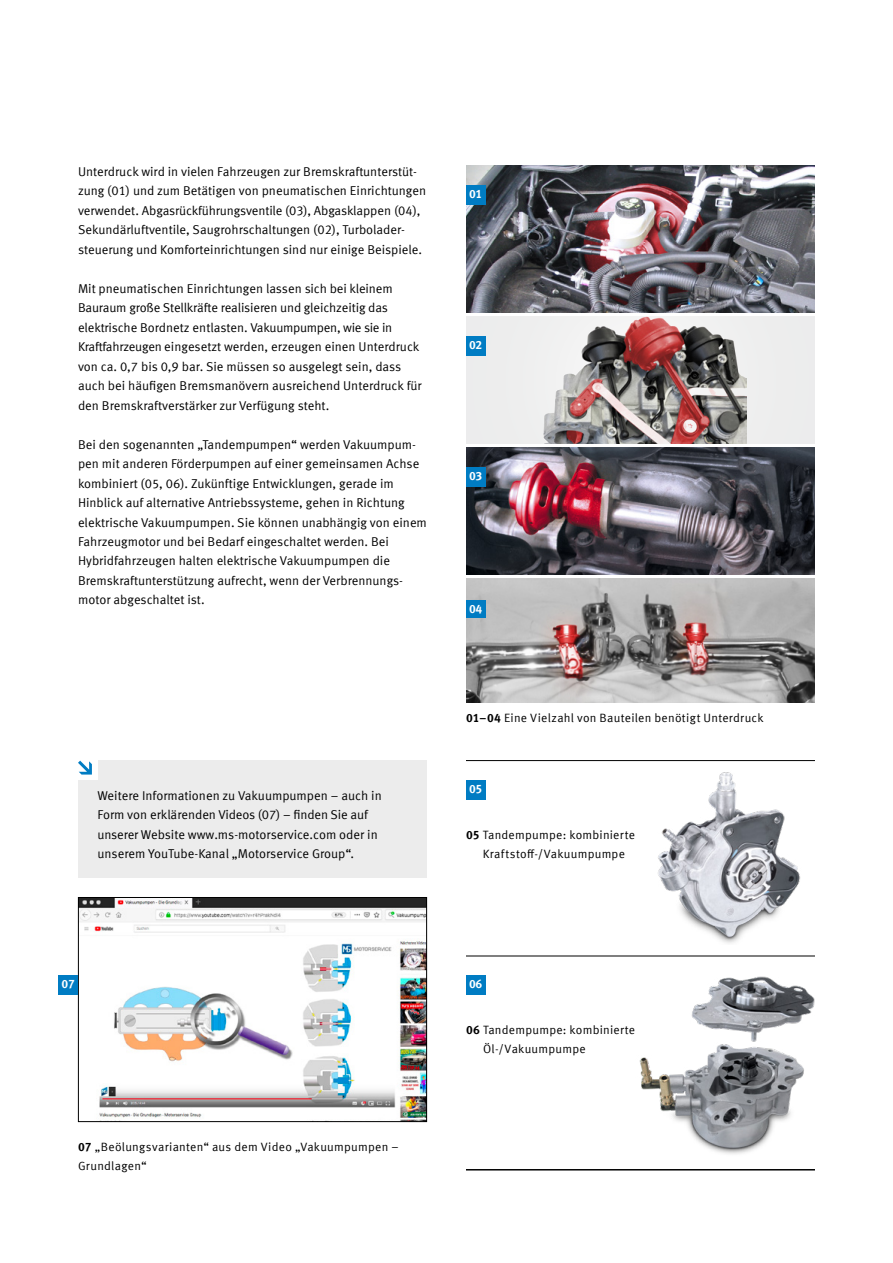
<style>
.page{position:relative;width:893px;height:1263px;background:#fff}
.page>*{position:absolute;margin:0;border:0;box-sizing:border-box;transform-origin:0 0}
.t1{font:12.75px/19.5px "Meta Offc Pro Norm";color:#000}
.t2{font:12px/19.5px "Meta Offc Pro Norm";letter-spacing:.02em;color:#000}
.t3{font:700 12px "Meta Offc Pro";letter-spacing:-.025em;color:#fff}
.s1{font-family:"Meta Offc Pro";font-weight:700}
</style>
<div class="page">
<hr style="left:466px;top:1169px;width:349px;height:1px;background:#000">
<img style="left:80px;top:899px;width:345px;height:221px">
<div style="left:78px;top:897px;width:349px;height:225px;border:1px solid #000"></div>
<img style="left:466px;top:166px;width:349px;height:146px">
<div style="left:466px;top:185px;width:19px;height:20px;background:#007cc3"></div>
<div style="left:466px;top:316px;width:349px;height:127px;background:#ededed"></div>
<img style="left:543px;top:317px;width:204px;height:126px">
<div style="left:466px;top:336px;width:19px;height:19px;background:#007cc3"></div>
<img style="left:466px;top:447px;width:349px;height:127px">
<div style="left:466px;top:467px;width:19px;height:19px;background:#007cc3"></div>
<img style="left:466px;top:578px;width:349px;height:124px">
<div style="left:466px;top:600px;width:19px;height:17px;background:#007cc3"></div>
<div style="left:466px;top:780px;width:19px;height:20px;background:#007cc3"></div>
<div style="left:58px;top:975px;width:20px;height:20px;background:#007cc3"></div>
<div style="left:466px;top:975px;width:19px;height:20px;background:#007cc3"></div>
<img style="left:658px;top:772px;width:143px;height:171px">
<img style="left:639px;top:976px;width:176px;height:178px">
<hr style="left:466px;top:760px;width:349px;height:1px;background:#000">
<hr style="left:466px;top:956px;width:349px;height:1px;background:#000">
<div style="left:78px;top:761px;width:349px;height:117px;background:#ececec"></div>
<div style="left:78px;top:760px;width:19px;height:20px;background:#fff"></div>
<svg style="left:78px;top:761px;width:14px;height:13px"></svg>
<p class="t1" style="left:78px;top:161px;width:350px">Unterdruck wird in vielen Fahrzeugen zur Bremskraftunterstüt&shy;zung (01) und zum Betätigen von pneumatischen Einrichtungen verwendet. Abgasrückführungsventile (03), Abgasklappen (04), Sekundärluftventile, Saugrohrschaltungen (02), Turbolader&shy;steuerung und Komforteinrichtungen sind nur einige Beispiele.</p>
<p class="t1" style="left:78px;top:277px;width:345px">Mit pneumatischen Einrichtungen lassen sich bei kleinem Bauraum große Stellkräfte realisieren und gleichzeitig das elektrische Bordnetz entlasten. Vakuumpumpen, wie sie in Kraftfahrzeugen eingesetzt werden, erzeugen einen Unterdruck von ca. 0,7 bis 0,9 bar. Sie müssen so ausgelegt sein, dass auch bei häufigen Bremsmanövern ausreichend Unterdruck für den Bremskraftverstärker zur Verfügung steht.</p>
<p class="t1" style="left:78px;top:433px;width:350px">Bei den sogenannten „Tandempumpen“ werden Vakuumpum&shy;pen mit anderen Förderpumpen auf einer gemeinsamen Achse kombiniert (05, 06). Zukünftige Entwicklungen, gerade im Hinblick auf alternative Antriebssysteme, gehen in Richtung elektrische Vakuumpumpen. Sie können unabhängig von einem Fahrzeugmotor und bei Bedarf eingeschaltet werden. Bei Hybridfahrzeugen halten elektrische Vakuumpumpen die Bremskraftunterstützung aufrecht, wenn der Verbrennungs&shy;motor abgeschaltet ist.</p>
<p class="t1" style="left:97px;top:785px;width:286px">Weitere Informationen zu Vakuumpumpen – auch in Form von erklärenden Videos (07) – finden Sie auf unserer Website www.ms-motorservice.com oder in unserem YouTube-Kanal „Motorservice Group“.</p>
<p class="t3" style="left:469px;top:185px;width:15px">01</p>
<p class="t3" style="left:469px;top:335px;width:15px">02</p>
<p class="t3" style="left:469px;top:466px;width:15px">03</p>
<p class="t3" style="left:469px;top:599px;width:15px">04</p>
<p class="t2" style="left:466px;top:707px;width:299px"><span class="s1">01–04</span> Eine Vielzahl von Bauteilen benötigt Unterdruck</p>
<p class="t3" style="left:469px;top:780px;width:15px">05</p>
<p class="t2" style="left:466px;top:824px;width:170px;text-align:center"><span class="s1">05</span> Tandempumpe: kombinierte<br>Kraftstoff-/Vakuumpumpe</p>
<p class="t3" style="left:62px;top:975px;width:15px">07</p>
<p class="t3" style="left:469px;top:975px;width:15px">06</p>
<p class="t2" style="left:78px;top:1136px;width:322px"><span class="s1">07</span> „Beölungsvarianten“ aus dem Video „Vakuumpumpen –<br>Grundlagen“</p>
<p class="t2" style="left:483px;top:1019px;width:154px;text-indent:-17px"><span class="s1">06</span> Tandempumpe: kombinierte<br>Öl-/Vakuumpumpe</p>
</div>
